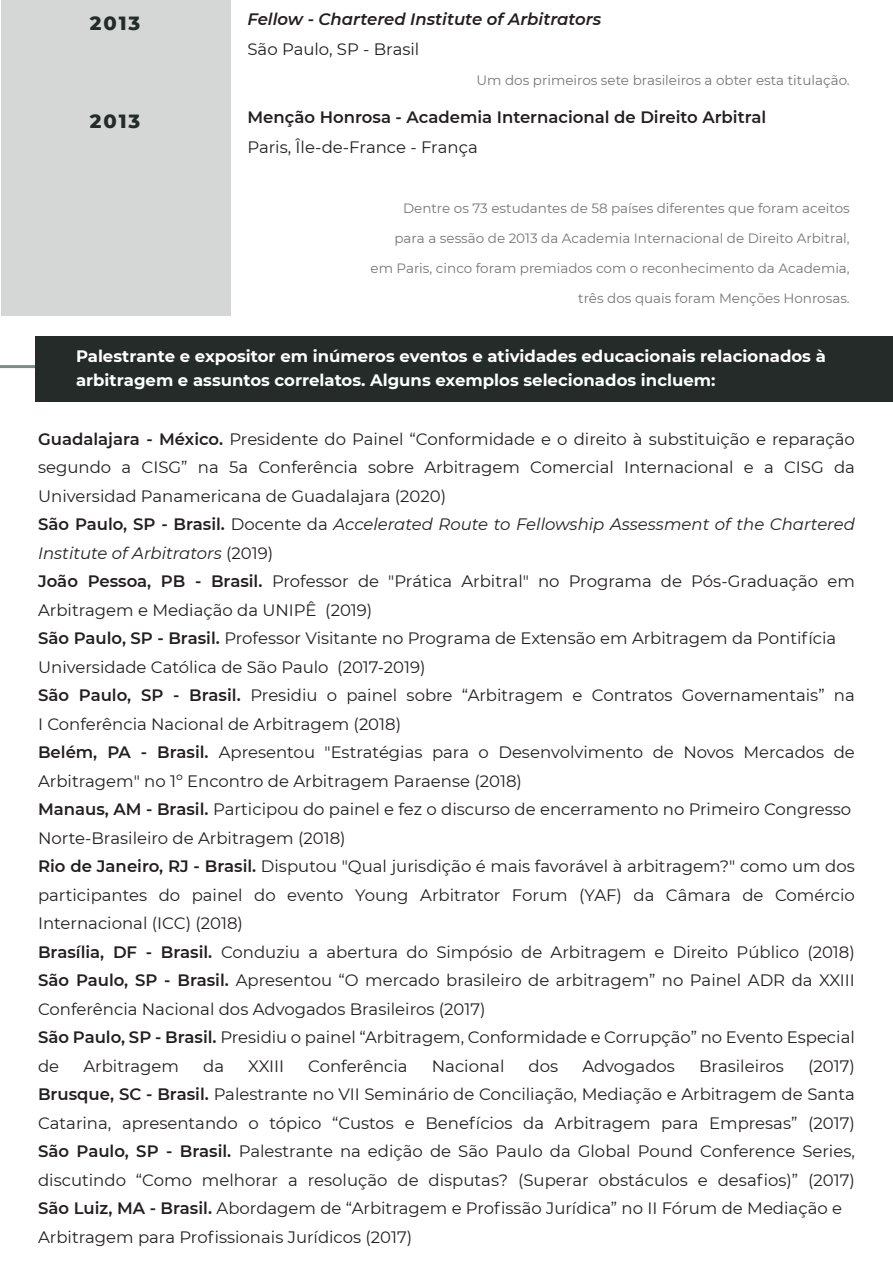
<style>
.page{position:relative;width:893px;height:1263px;background:#fff}
.page>*{position:absolute;margin:0;border:0;box-sizing:border-box;transform-origin:0 0}
.t1{font:800 19.5px "Montserrat";letter-spacing:.1em;color:#242b29}
.t2{font:16.5px/28.5px "Montserrat";color:#231f20}
.t3{font:700 16.5px/24px "Montserrat";color:#fff}
.t4{font:600 16.5px "Montserrat";color:#231f20}
.t5{font:italic 600 16.5px "Montserrat";color:#231f20}
.t6{font:13.5px "Montserrat";color:#757679}
.s1{font-weight:600}
.s2{font-style:italic}
</style>
<div class="page">
<div style="left:1px;top:0;width:230px;height:316px;background:#d5d7d6"></div>
<hr style="left:0;top:365px;width:37px;height:3px;background:#53695e">
<div style="left:35px;top:336px;width:858px;height:65px;background:#242b29"></div>
<p class="t1" style="left:90px;top:8px;width:52px">2013</p>
<p class="t1" style="left:90px;top:106px;width:52px">2013</p>
<p class="t5" style="left:247px;top:8px;width:355px">Fellow - Chartered Institute of Arbitrators</p>
<p class="t2" style="left:247px;top:35px;width:173px">São Paulo, SP - Brasil</p>
<p class="t6" style="left:477px;top:71px;width:375px">Um dos primeiros sete brasileiros a obter esta titulação.</p>
<p class="t4" style="left:247px;top:106px;width:520px">Menção Honrosa - Academia Internacional de Direito Arbitral</p>
<p class="t2" style="left:247px;top:133px;width:232px">Paris, Île-de-France - França</p>
<p class="t6" style="left:403px;top:199px;width:448px">Dentre os 73 estudantes de 58 países diferentes que foram aceitos</p>
<p class="t6" style="left:395px;top:229px;width:457px">para a sessão de 2013 da Academia Internacional de Direito Arbitral,</p>
<p class="t6" style="left:370px;top:259px;width:481px">em Paris, cinco foram premiados com o reconhecimento da Academia,</p>
<p class="t6" style="left:578px;top:289px;width:273px">três dos quais foram Menções Honrosas.</p>
<p class="t3" style="left:76px;top:343px;width:751px">Palestrante e expositor em inúmeros eventos e atividades educacionais relacionados à arbitragem e assuntos correlatos. Alguns exemplos selecionados incluem:</p>
<p class="t2" style="left:38px;top:424px;width:818px"><span class="s1">Guadalajara - México.</span> Presidente do Painel “Conformidade e o direito à substituição e reparação segundo a CISG” na 5a Conferência sobre Arbitragem Comercial Internacional e a CISG da Universidad Panamericana de Guadalajara (2020)<br><span class="s1">São Paulo, SP - Brasil.</span> Docente da <span class="s2">Accelerated Route to Fellowship Assessment of the Chartered Institute of Arbitrators</span> (2019)<br><span class="s1">João Pessoa, PB - Brasil.</span> Professor de "Prática Arbitral" no Programa de Pós-Graduação em Arbitragem e Mediação da UNIPÊ (2019)<br><span class="s1">São Paulo, SP - Brasil.</span> Professor Visitante no Programa de Extensão em Arbitragem da Pontifícia Universidade Católica de São Paulo (2017-2019)<br><span class="s1">São Paulo, SP - Brasil.</span> Presidiu o painel sobre “Arbitragem e Contratos Governamentais” na I Conferência Nacional de Arbitragem (2018)<br><span class="s1">Belém, PA - Brasil.</span> Apresentou "Estratégias para o Desenvolvimento de Novos Mercados de Arbitragem" no 1º Encontro de Arbitragem Paraense (2018)<br><span class="s1">Manaus, AM - Brasil.</span> Participou do painel e fez o discurso de encerramento no Primeiro Congresso Norte-Brasileiro de Arbitragem (2018)<br><span class="s1">Rio de Janeiro, RJ - Brasil.</span> Disputou "Qual jurisdição é mais favorável à arbitragem?" como um dos participantes do painel do evento Young Arbitrator Forum (YAF) da Câmara de Comércio Internacional (ICC) (2018)<br><span class="s1">Brasília, DF - Brasil.</span> Conduziu a abertura do Simpósio de Arbitragem e Direito Público (2018)<br><span class="s1">São Paulo, SP - Brasil.</span> Apresentou “O mercado brasileiro de arbitragem” no Painel ADR da XXIII Conferência Nacional dos Advogados Brasileiros (2017)<br><span class="s1">São Paulo, SP - Brasil.</span> Presidiu o painel “Arbitragem, Conformidade e Corrupção” no Evento Especial de</p>
<p class="t2" style="left:83px;top:1051px;width:97px">Arbitragem</p>
<p class="t2" style="left:203px;top:1051px;width:22px">da</p>
<p class="t2" style="left:248px;top:1051px;width:37px">XXIII</p>
<p class="t2" style="left:308px;top:1051px;width:101px">Conferência</p>
<p class="t2" style="left:432px;top:1051px;width:74px">Nacional</p>
<p class="t2" style="left:529px;top:1051px;width:31px">dos</p>
<p class="t2" style="left:582px;top:1051px;width:94px">Advogados</p>
<p class="t2" style="left:699px;top:1051px;width:86px">Brasileiros</p>
<p class="t2" style="left:38px;top:1051px;width:818px;text-indent:770px">(2017)<br><span class="s1">Brusque, SC - Brasil.</span> Palestrante no VII Seminário de Conciliação, Mediação e Arbitragem de Santa Catarina, apresentando o tópico “Custos e Benefícios da Arbitragem para Empresas” (2017)<br><span class="s1">São Paulo, SP - Brasil.</span> Palestrante na edição de São Paulo da Global Pound Conference Series, discutindo “Como melhorar a resolução de disputas? (Superar obstáculos e desafios)” (2017)<br><span class="s1">São Luiz, MA - Brasil.</span> Abordagem de “Arbitragem e Profissão Jurídica” no II Fórum de Mediação e Arbitragem para Profissionais Jurídicos (2017)</p>
</div>
